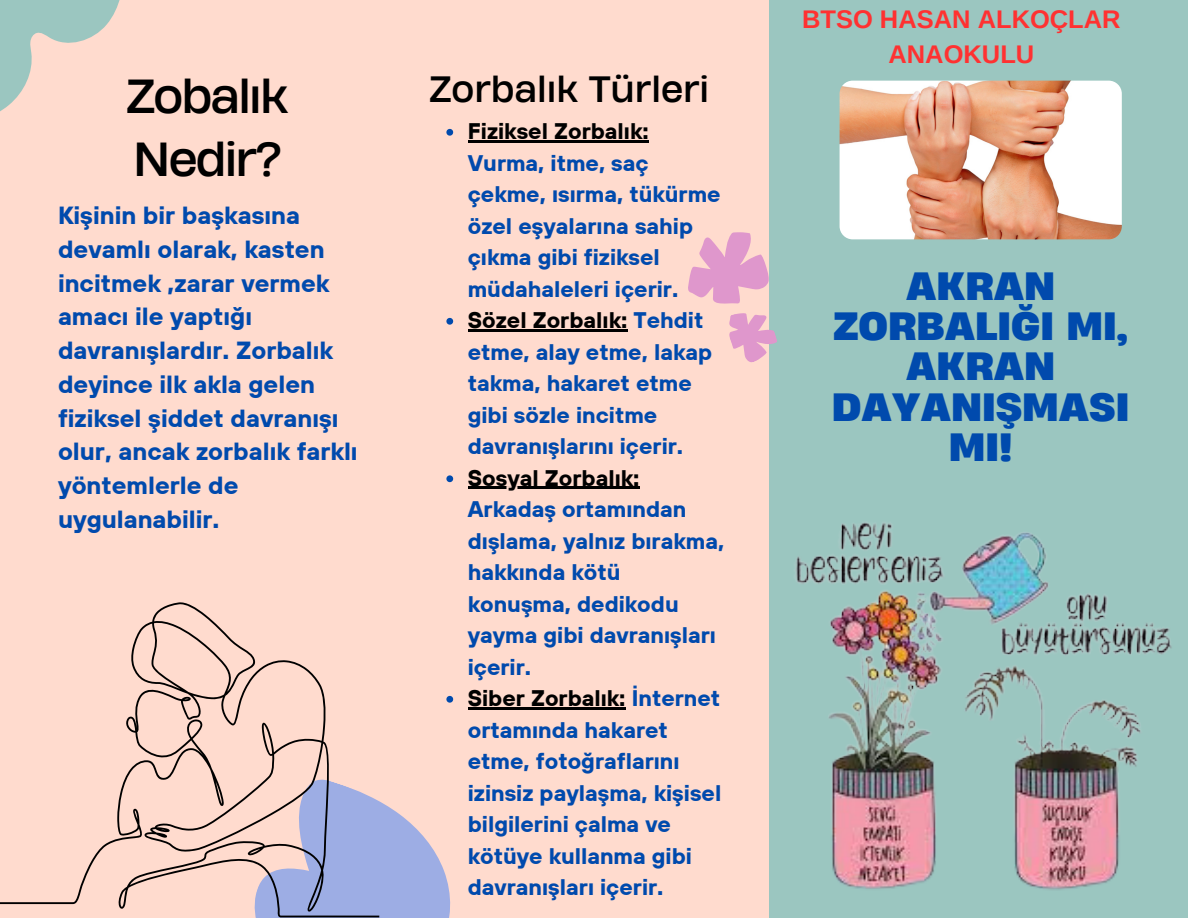
<style>
.page{position:relative;width:1188px;height:918px;background:#ffdbce}
.page>*{position:absolute;margin:0;border:0;box-sizing:border-box;transform-origin:0 0}
.t1{font:45px/63px "Heading Now 74";letter-spacing:-.04em;color:#000}
.t2{font:700 37.05px/40.3px "Heading Now 76";color:#004aad;text-align:center}
.t3{font:34.5px "Heading Now 74";color:#000}
.t4{font:700 25.5px/34.8px "Arimo";color:#ff3131;text-align:center}
.t5{font:700 24.75px/33.8px "TT Hoves";color:#004aad}
.t6{font:700 22.5px/31.5px "TT Hoves";color:#004aad}
.s1{color:#000}
</style>
<div class="page">
<div style="left:769px;top:0;width:419px;height:918px;background:#9bc6c0"></div>
<svg style="left:0;top:0;width:120px;height:112px"></svg>
<svg style="left:379px;top:801px;width:72px;height:117px"></svg>
<svg style="left:688px;top:232px;width:89px;height:131px"></svg>
<img style="left:840px;top:81px;width:282px;height:158px;border-radius:13px">
<img style="left:795px;top:523px;width:377px;height:367px">
<svg style="left:0;top:602px;width:379px;height:316px"></svg>
<svg style="left:446px;top:129px;width:7px;height:7px"></svg>
<hr style="left:468px;top:140px;width:181px;height:2px;background:#000">
<svg style="left:446px;top:318px;width:7px;height:7px"></svg>
<hr style="left:468px;top:329px;width:159px;height:2px;background:#000">
<svg style="left:446px;top:475px;width:7px;height:7px"></svg>
<hr style="left:468px;top:487px;width:171px;height:2px;background:#000">
<svg style="left:446px;top:696px;width:7px;height:7px"></svg>
<hr style="left:468px;top:707px;width:158px;height:2px;background:#000">
<p class="t1" style="left:127px;top:64px;width:164px">Zobalık<br>Nedir?</p>
<p class="t5" style="left:58px;top:198px;width:301px">Kişinin bir başkasına devamlı olarak, kasten incitmek ,zarar vermek amacı ile yaptığı davranışlardır. Zorbalık deyince ilk akla gelen fiziksel şiddet davranışı olur, ancak zorbalık farklı yöntemlerle de uygulanabilir.</p>
<p class="t3" style="left:430px;top:66px;width:277px">Zorbalık Türleri</p>
<p class="t6" style="left:468px;top:115px;width:254px"><span class="s1">Fiziksel Zorbalık:<br></span>Vurma, itme, saç çekme, ısırma, tükürme özel eşyalarına sahip çıkma gibi fiziksel müdahaleleri içerir.</p>
<p class="t6" style="left:468px;top:304px;width:246px"><span class="s1">Sözel Zorbalık:</span> Tehdit etme, alay etme, lakap takma, hakaret etme gibi sözle incitme davranışlarını içerir.</p>
<p class="t6" style="left:468px;top:461px;width:258px"><span class="s1">Sosyal Zorbalık:<br></span>Arkadaş ortamından dışlama, yalnız bırakma, hakkında kötü konuşma, dedikodu yayma gibi davranışları içerir.</p>
<p class="t6" style="left:468px;top:682px;width:255px"><span class="s1">Siber Zorbalık:</span> İnternet ortamında hakaret etme, fotoğraflarını izinsiz paylaşma, kişisel bilgilerini çalma ve kötüye kullanma gibi davranışları içerir.</p>
<p class="t4" style="left:802px;top:2px;width:320px">BTSO HASAN ALKOÇLAR<br>ANAOKULU</p>
<p class="t2" style="left:832px;top:265px;width:299px">AKRAN<br>ZORBALIĞI MI,<br>AKRAN<br>DAYANIŞMASI<br>MI!</p>
</div>
